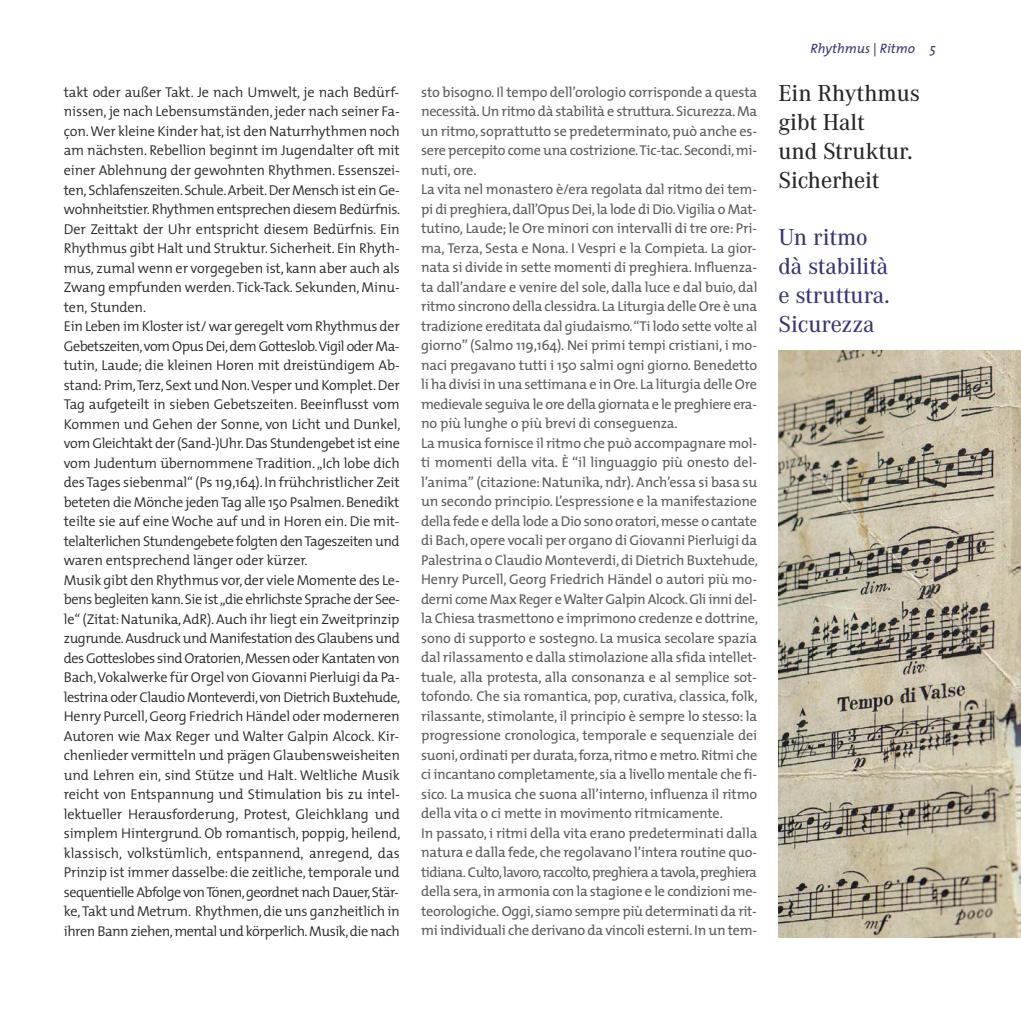
<style>
.page{position:relative;width:1021px;height:1021px;background:#fff}
.page>*{position:absolute;margin:0;border:0;box-sizing:border-box;transform-origin:0 0}
.t1{font:500 24px/28.8px "Corporate A";letter-spacing:-.005em;color:#272526}
.t2{font:500 24px/28.8px "Corporate A";letter-spacing:-.005em;color:#363775}
.t3{font:14.25px/19.5px "The Mix";letter-spacing:-.01em;color:#5d5c5c}
.t4{font:300 14.25px/19.5px "The Mix";letter-spacing:-.01em;color:#272526}
.t5{font:italic 13.5px "The Mix";color:#363775}
</style>
<div class="page">
<img style="left:778px;top:350px;width:242px;height:587px">
<p class="t5" style="left:810px;top:43px;width:127px">Rhythmus | Ritmo 5</p>
<p class="t4" style="left:64px;top:84px;width:338px">takt oder außer Takt. Je nach Umwelt, je nach Bedürf&shy;nissen, je nach Lebensumständen, jeder nach seiner Fa&shy;çon. Wer kleine Kinder hat, ist den Naturrhythmen noch am nächsten. Rebellion beginnt im Jugendalter oft mit einer Ablehnung der gewohnten Rhythmen. Essenszei&shy;ten, Schlafenszeiten. Schule. Arbeit. Der Mensch ist ein Ge&shy;wohnheitstier. Rhythmen entsprechen diesem Bedürfnis.<br>Der Zeittakt der Uhr entspricht diesem Bedürfnis. Ein Rhythmus gibt Halt und Struktur. Sicherheit. Ein Rhyth&shy;mus, zumal wenn er vorgegeben ist, kann aber auch als Zwang empfunden werden. Tick-Tack. Sekunden, Minu&shy;ten, Stunden.<br>Ein Leben im Kloster ist/ war geregelt vom Rhythmus der Gebetszeiten, vom Opus Dei, dem Gotteslob. Vigil oder Ma&shy;tutin, Laude; die kleinen Horen mit dreistündigem Ab&shy;stand: Prim, Terz, Sext und Non. Vesper und Komplet. Der Tag aufgeteilt in sieben Gebetszeiten. Beeinflusst vom Kommen und Gehen der Sonne, von Licht und Dunkel, vom Gleichtakt der (Sand-)Uhr. Das Stundengebet ist eine vom Judentum übernommene Tradition. „Ich lobe dich des Tages siebenmal“ (Ps 119,164). In frühchristlicher Zeit beteten die Mönche jeden Tag alle 150 Psalmen. Benedikt teilte sie auf eine Woche auf und in Horen ein. Die mit&shy;telalterlichen Stundengebete folgten den Tageszeiten und waren entsprechend länger oder kürzer.<br>Musik gibt den Rhythmus vor, der viele Momente des Le&shy;bens begleiten kann. Sie ist „die ehrlichste Sprache der See&shy;le“ (Zitat: Natunika, AdR). Auch ihr liegt ein Zweitprinzip zugrunde. Ausdruck und Manifestation des Glaubens und des Gotteslobes sind Oratorien, Messen oder Kantaten von Bach, Vokalwerke für Orgel von Giovanni Pierluigi da Pa&shy;lestrina oder Claudio Monteverdi, von Dietrich Buxtehude, Henry Purcell, Georg Friedrich Händel oder moderneren Autoren wie Max Reger und Walter Galpin Alcock. Kir&shy;chenlieder vermitteln und prägen Glaubensweisheiten und Lehren ein, sind Stütze und Halt. Weltliche Musik reicht von Entspannung und Stimulation bis zu intel&shy;lektueller Herausforderung, Protest, Gleichklang und simplem Hintergrund. Ob romantisch, poppig, heilend, klassisch, volkstümlich, entspannend, anregend, das Prinzip ist immer dasselbe: die zeitliche, temporale und sequentielle Abfolge von Tönen, geordnet nach Dauer, Stär&shy;ke, Takt und Metrum. Rhythmen, die uns ganzheitlich in ihren Bann ziehen, mental und körperlich. Musik, die nach</p>
<p class="t3" style="left:421px;top:84px;width:338px">sto bisogno. Il tempo dell’orologio corrisponde a questa necessità. Un ritmo dà stabilità e struttura. Sicurezza. Ma un ritmo, soprattutto se predeterminato, può anche es&shy;sere percepito come una costrizione. Tic-tac. Secondi, mi&shy;nuti, ore.<br>La vita nel monastero è/era regolata dal ritmo dei tem&shy;pi di preghiera, dall’Opus Dei, la lode di Dio. Vigilia o Mat&shy;tutino, Laude; le Ore minori con intervalli di tre ore: Pri&shy;ma, Terza, Sesta e Nona. I Vespri e la Compieta. La gior&shy;nata si divide in sette momenti di preghiera. Influenza&shy;ta dall’andare e venire del sole, dalla luce e dal buio, dal ritmo sincrono della clessidra. La Liturgia delle Ore è una tradizione ereditata dal giudaismo. “Ti lodo sette volte al giorno” (Salmo 119,164). Nei primi tempi cristiani, i mo&shy;naci pregavano tutti i 150 salmi ogni giorno. Benedetto li ha divisi in una settimana e in Ore. La liturgia delle Ore medievale seguiva le ore della giornata e le preghiere era&shy;no più lunghe o più brevi di conseguenza.<br>La musica fornisce il ritmo che può accompagnare mol&shy;ti momenti della vita. È “il linguaggio più onesto del&shy;l’anima” (citazione: Natunika, ndr). Anch’essa si basa su un secondo principio. L’espressione e la manifestazione della fede e della lode a Dio sono oratori, messe o cantate di Bach, opere vocali per organo di Giovanni Pierluigi da Palestrina o Claudio Monteverdi, di Dietrich Buxtehude, Henry Purcell, Georg Friedrich Händel o autori più mo&shy;derni come Max Reger e Walter Galpin Alcock. Gli inni del&shy;la Chiesa trasmettono e imprimono credenze e dottrine, sono di supporto e sostegno. La musica secolare spazia dal rilassamento e dalla stimolazione alla sfida intellet&shy;tuale, alla protesta, alla consonanza e al semplice sot&shy;tofondo. Che sia romantica, pop, curativa, classica, folk, rilassante, stimolante, il principio è sempre lo stesso: la progressione cronologica, temporale e sequenziale dei suoni, ordinati per durata, forza, ritmo e metro. Ritmi che ci incantano completamente, sia a livello mentale che fi&shy;sico. La musica che suona all’interno, influenza il ritmo della vita o ci mette in movimento ritmicamente.<br>In passato, i ritmi della vita erano predeterminati dalla natura e dalla fede, che regolavano l’intera routine quo&shy;tidiana. Culto, lavoro, raccolto, preghiera a tavola, preghiera della sera, in armonia con la stagione e le condizioni me&shy;teorologiche. Oggi, siamo sempre più determinati da rit&shy;mi individuali che derivano da vincoli esterni. In un tem-</p>
<h1 class="t1" style="left:778px;top:81px;width:143px">Ein Rhythmus gibt Halt<br>und Struktur.<br>Sicherheit</h1>
<h1 class="t2" style="left:778px;top:225px;width:113px">Un ritmo dà stabilità e struttura.<br>Sicurezza</h1>
</div>
